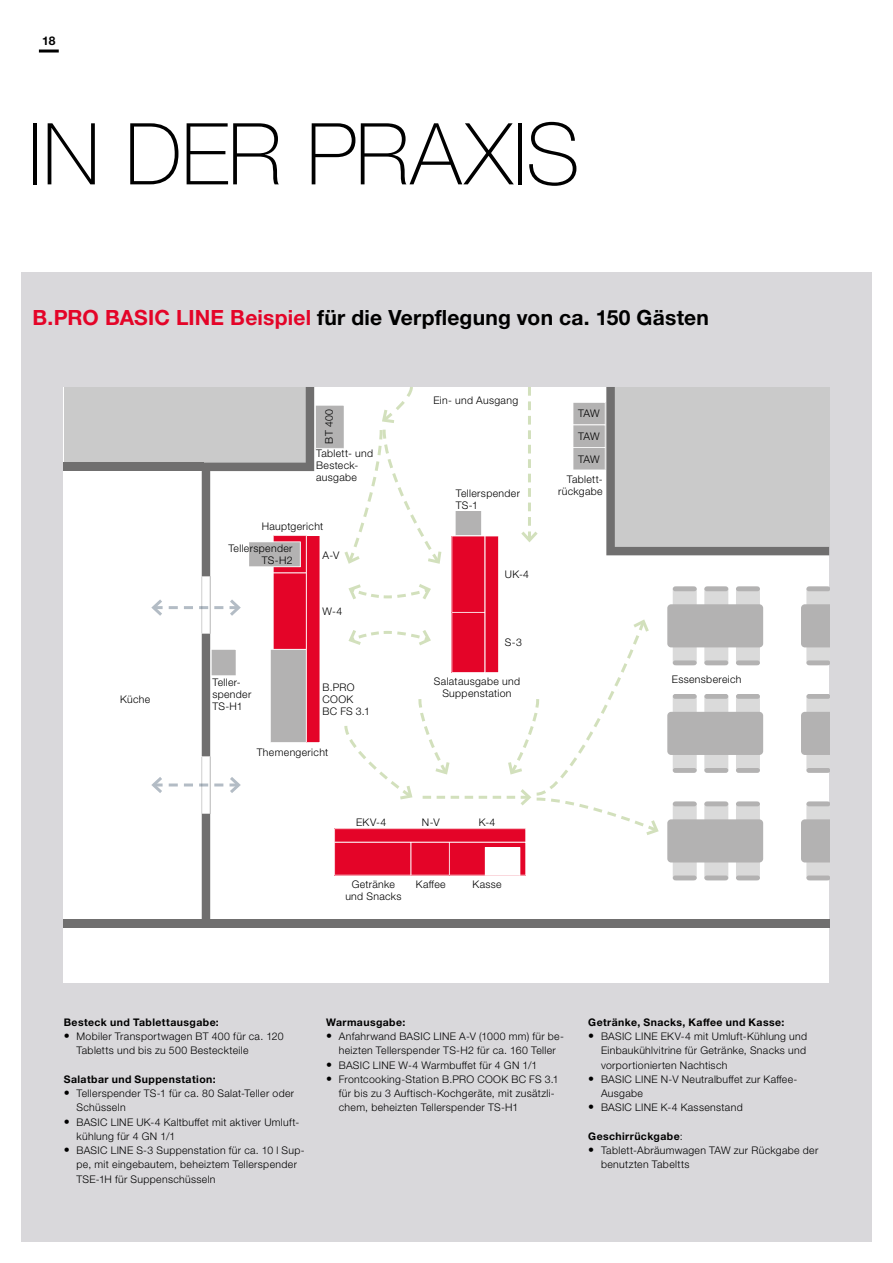
<style>
.page{position:relative;width:893px;height:1263px;background:#fff}
.page>*{position:absolute;margin:0;border:0;box-sizing:border-box;transform-origin:0 0}
.t1{font:100 85.5px "Helvetica Neue LTW1 G";letter-spacing:-.005em;color:#000}
.t2{font:700 21px "Helvetica Neue LTW1 G";letter-spacing:.01em;color:#000}
.t3{font:700 12px "Helvetica Neue LTW1 G";color:#000}
.t4{font:300 10.5px/14.2px "Helvetica Neue LTW1 G";letter-spacing:.03em;color:#000}
.t5{font:700 10.5px "Helvetica Neue LTW1 G";letter-spacing:.04em;color:#000}
.s1{color:#e40428}
.s2{font-size:12px}
.s3{font-weight:300}
</style>
<div class="page">
<div style="left:21px;top:272px;width:851px;height:970px;background:#d9d8db"></div>
<div style="left:64px;top:387px;width:765px;height:595px;background:#fff"></div>
<div style="left:64px;top:387px;width:242px;height:76px;background:#cacaca"></div>
<svg style="left:202px;top:462px;width:46px;height:457px"></svg>
<svg style="left:211px;top:649px;width:26px;height:27px"></svg>
<div style="left:64px;top:463px;width:140px;height:8px;background:#706f6f"></div>
<div style="left:64px;top:919px;width:765px;height:9px;background:#706f6f"></div>
<hr style="left:39px;top:50px;width:20px;height:3px;background:#000">
<svg style="left:151px;top:576px;width:91px;height:58px"></svg>
<svg style="left:151px;top:756px;width:91px;height:58px"></svg>
<svg style="left:248px;top:387px;width:581px;height:493px"></svg>
<p class="t3" style="left:42px;top:33px;width:15px">18</p>
<h1 class="t1" style="left:28px;top:103px;width:553px">IN DER PRAXIS</h1>
<h2 class="t2" style="left:33px;top:305px;width:678px"><span class="s1">B.PRO BASIC LINE Beispiel</span> für die Verpflegung von ca. 150 Gästen</h2>
<p class="t4" style="left:120px;top:692px;width:32px">Küche</p>
<p class="t4" style="left:322px;top:444px;width:36px;rotate:-90deg">BT 400</p>
<p class="t4" style="left:316px;top:447px;width:59px;line-height:12px">Tablett- und<br>Besteck&shy;ausgabe</p>
<p class="t4" style="left:262px;top:519px;width:63px">Hauptgericht</p>
<p class="t4" style="left:228px;top:542px;width:66px;line-height:12px;text-align:right">Tellerspender<br>TS-H2</p>
<p class="t4" style="left:212px;top:676px;width:41px;line-height:12px">Teller&shy;spender<br>TS-H1</p>
<p class="t4" style="left:323px;top:548px;width:18px">A-V</p>
<p class="t4" style="left:323px;top:604px;width:21px">W-4</p>
<p class="t4" style="left:323px;top:681px;width:49px;line-height:12px">B.PRO<br>COOK<br>BC FS 3.1</p>
<p class="t4" style="left:257px;top:745px;width:73px">Themengericht</p>
<p class="t4" style="left:433px;top:393px;width:86px">Ein- und Ausgang</p>
<p class="t4" style="left:456px;top:487px;width:66px;line-height:12px">Tellerspender<br>TS-1</p>
<p class="t4" style="left:505px;top:567px;width:26px">UK-4</p>
<p class="t4" style="left:505px;top:635px;width:18px">S-3</p>
<p class="t4" style="left:434px;top:675px;width:88px;line-height:12px;text-align:center">Salatausgabe und<br>Suppenstation</p>
<p class="t4" style="left:356px;top:815px;width:32px">EKV-4</p>
<p class="t4" style="left:422px;top:815px;width:19px">N-V</p>
<p class="t4" style="left:479px;top:815px;width:18px">K-4</p>
<p class="t4" style="left:345px;top:878px;width:58px;line-height:12px;text-align:center">Getränke und Snacks</p>
<p class="t4" style="left:416px;top:877px;width:31px">Kaffee</p>
<p class="t4" style="left:473px;top:877px;width:31px">Kasse</p>
<p class="t4" style="left:578px;top:406px;width:23px">TAW</p>
<p class="t4" style="left:578px;top:425px;width:23px;line-height:22.8px">TAW<br>TAW</p>
<p class="t4" style="left:558px;top:473px;width:46px;line-height:12px;text-align:right">Tablett&shy;rückgabe</p>
<p class="t4" style="left:672px;top:672px;width:71px">Essensbereich</p>
<p class="t5" style="left:64px;top:1016px;width:157px">Besteck und Tablettausgabe:</p>
<p class="t4" style="left:77px;top:1029px;width:209px;text-indent:-13px"><span class="s2">•</span> Mobiler Transportwagen BT 400 für ca. 120<br>Tabletts und bis zu 500 Besteckteile</p>
<p class="t5" style="left:64px;top:1073px;width:153px">Salatbar und Suppenstation:</p>
<p class="t4" style="left:77px;top:1086px;width:219px;text-indent:-13px"><span class="s2">•</span> Tellerspender TS-1 für ca. 80 Salat-Teller oder<br>Schüsseln</p>
<p class="t4" style="left:77px;top:1115px;width:224px;text-indent:-13px"><span class="s2">•</span> BASIC LINE UK-4 Kaltbuffet mit aktiver Umluft&shy;kühlung für 4 GN 1/1</p>
<p class="t4" style="left:77px;top:1143px;width:230px;text-indent:-13px"><span class="s2">•</span> BASIC LINE S-3 Suppenstation für ca. 10 l Sup&shy;pe, mit eingebautem, beheiztem Tellerspender<br>TSE-1H für Suppenschüsseln</p>
<p class="t5" style="left:326px;top:1016px;width:81px">Warmausgabe:</p>
<p class="t4" style="left:326px;top:1029px;width:239px;text-align:center"><span class="s2">•</span> Anfahrwand BASIC LINE A-V (1000 mm) für be&shy;heizten Tellerspender TS-H2 für ca. 160 Teller</p>
<p class="t4" style="left:326px;top:1058px;width:213px"><span class="s2">•</span> BASIC LINE W-4 Warmbuffet für 4 GN 1/1</p>
<p class="t4" style="left:339px;top:1072px;width:221px;text-indent:-13px"><span class="s2">•</span> Frontcooking-Station B.PRO COOK BC FS 3.1 für bis zu 3 Auftisch-Kochgeräte, mit zusätzli&shy;chem, beheizten Tellerspender TS-H1</p>
<p class="t5" style="left:588px;top:1016px;width:198px">Getränke, Snacks, Kaffee und Kasse:</p>
<p class="t4" style="left:601px;top:1029px;width:208px;text-align:justify;text-indent:-13px"><span class="s2">•</span> BASIC LINE EKV-4 mit Umluft-Kühlung und Einbaukühlvitrine für Getränke, Snacks und vorportionierten Nachtisch</p>
<p class="t4" style="left:601px;top:1072px;width:198px;text-indent:-13px"><span class="s2">•</span> BASIC LINE N-V Neutralbuffet zur Kaffee-<br>Ausgabe</p>
<p class="t4" style="left:588px;top:1100px;width:156px"><span class="s2">•</span> BASIC LINE K-4 Kassenstand</p>
<p class="t5" style="left:588px;top:1130px;width:96px">Geschirrückgabe<span class="s3">:</span></p>
<p class="t4" style="left:601px;top:1143px;width:219px;text-indent:-13px"><span class="s2">•</span> Tablett-Abräumwagen TAW zur Rückgabe der benutzten Tabeltts</p>
</div>
